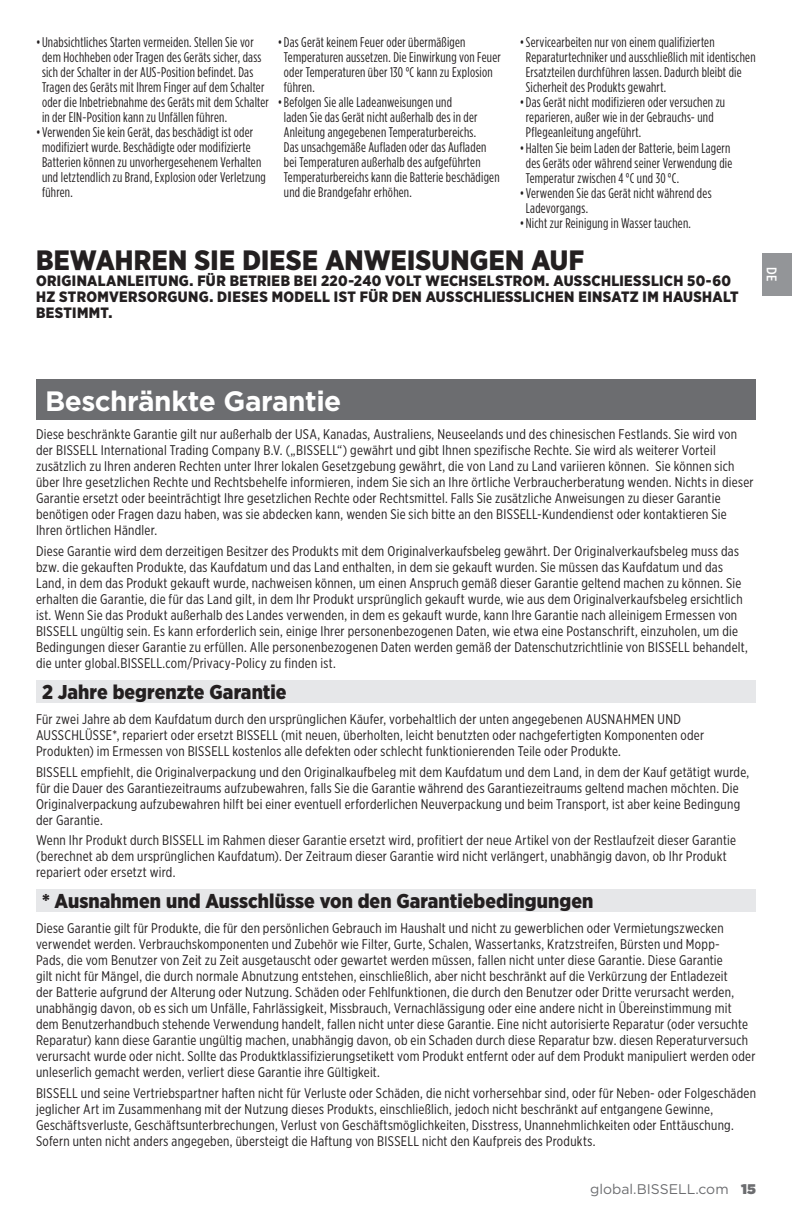
<style>
.page{position:relative;width:792px;height:1224px;background:#fff}
.page>*{position:absolute;margin:0;border:0;box-sizing:border-box;transform-origin:0 0}
._3_5mm{font:900 28px "Gotham Narrow";letter-spacing:.01em;color:#231f20}
.Headine_Boxed{font:700 28px "Gotham";letter-spacing:-.015em;color:#fff}
.t1{font:900 20px "Gotham Narrow";letter-spacing:.005em;color:#231f20}
._1_6mm{font:900 15px/16px "Gotham Narrow";letter-spacing:.025em;color:#231f20}
.Warranty_Body{font:14px/16px "Gotham X Narrow";letter-spacing:.02em;color:#231f20}
.t2{font:14px/15px "Gotham Condensed";letter-spacing:.015em;color:#231f20}
.t3{font:14px "Gotham";color:#6c6d70}
.t4{font:500 14px "Gotham X Narrow";color:#fff}
.s1{font-weight:900}
</style>
<div class="page">
<div style="left:36px;top:379px;width:720px;height:41px;background:#6c6d70"></div>
<div style="left:36px;top:680px;width:720px;height:23px;background:#e6e7e9"></div>
<div style="left:36px;top:890px;width:720px;height:22px;background:#e6e7e9"></div>
<div style="left:762px;top:253px;width:30px;height:42px;background:#939598"></div>
<p class="t2" style="left:42px;top:35px;width:228px;text-indent:-6px">•Unabsichtliches Starten vermeiden. Stellen Sie vor dem Hochheben oder Tragen des Geräts sicher, dass sich der Schalter in der AUS-Position befindet. Das Tragen des Geräts mit Ihrem Finger auf dem Schalter oder die Inbetriebnahme des Geräts mit dem Schalter in der EIN-Position kann zu Unfällen führen.</p>
<p class="t2" style="left:42px;top:125px;width:225px;text-indent:-6px">•Verwenden Sie kein Gerät, das beschädigt ist oder modifiziert wurde. Beschädigte oder modifizierte Batterien können zu unvorhergesehenem Verhalten und letztendlich zu Brand, Explosion oder Verletzung führen.</p>
<p class="t2" style="left:284px;top:35px;width:219px;text-indent:-6px">•Das Gerät keinem Feuer oder übermäßigen Temperaturen aussetzen. Die Einwirkung von Feuer oder Temperaturen über 130 °C kann zu Explosion führen.</p>
<p class="t2" style="left:284px;top:95px;width:217px;text-indent:-6px">•Befolgen Sie alle Ladeanweisungen und<br>laden Sie das Gerät nicht außerhalb des in der Anleitung angegebenen Temperaturbereichs.<br>Das unsachgemäße Aufladen oder das Aufladen bei Temperaturen außerhalb des aufgeführten Temperaturbereichs kann die Batterie beschädigen und die Brandgefahr erhöhen.</p>
<p class="t2" style="left:526px;top:35px;width:231px;text-indent:-6px">•Servicearbeiten nur von einem qualifizierten Reparaturtechniker und ausschließlich mit identischen Ersatzteilen durchführen lassen. Dadurch bleibt die Sicherheit des Produkts gewahrt.</p>
<p class="t2" style="left:526px;top:95px;width:201px;text-indent:-6px">•Das Gerät nicht modifizieren oder versuchen zu reparieren, außer wie in der Gebrauchs- und<br>Pflegeanleitung angeführt.</p>
<p class="t2" style="left:526px;top:140px;width:208px;text-indent:-6px">•Halten Sie beim Laden der Batterie, beim Lagern des Geräts oder während seiner Verwendung die<br>Temperatur zwischen 4°C und 30°C.</p>
<p class="t2" style="left:526px;top:186px;width:187px;text-indent:-6px">•Verwenden Sie das Gerät nicht während des<br>Ladevorgangs.</p>
<p class="t2" style="left:520px;top:216px;width:173px">•Nicht zur Reinigung in Wasser tauchen.</p>
<p class="_3_5mm" style="left:36px;top:242px;width:550px">BEWAHREN SIE DIESE ANWEISUNGEN AUF</p>
<p class="_1_6mm" style="left:36px;top:273px;width:704px">ORIGINALANLEITUNG. FÜR BETRIEB BEI 220-240 VOLT WECHSELSTROM. AUSSCHLIESSLICH 50-60<br>HZ STROMVERSORGUNG. DIESES MODELL IST FÜR DEN AUSSCHLIESSLICHEN EINSATZ IM HAUSHALT<br>BESTIMMT.</p>
<p class="t4" style="left:780px;top:267px;width:16px;rotate:90deg">DE</p>
<p class="Headine_Boxed" style="left:45px;top:382px;width:298px">Beschränkte Garantie</p>
<p class="Warranty_Body" style="left:36px;top:426px;width:719px">Diese beschränkte Garantie gilt nur außerhalb der USA, Kanadas, Australiens, Neuseelands und des chinesischen Festlands. Sie wird von der BISSELL International Trading Company B.V. („BISSELL“) gewährt und gibt Ihnen spezifische Rechte. Sie wird als weiterer Vorteil zusätzlich zu Ihren anderen Rechten unter Ihrer lokalen Gesetzgebung gewährt, die von Land zu Land variieren können. Sie können sich über Ihre gesetzlichen Rechte und Rechtsbehelfe informieren, indem Sie sich an Ihre örtliche Verbraucherberatung wenden. Nichts in dieser Garantie ersetzt oder beeinträchtigt Ihre gesetzlichen Rechte oder Rechtsmittel. Falls Sie zusätzliche Anweisungen zu dieser Garantie benötigen oder Fragen dazu haben, was sie abdecken kann, wenden Sie sich bitte an den BISSELL-Kundendienst oder kontaktieren Sie Ihren örtlichen Händler.</p>
<p class="Warranty_Body" style="left:36px;top:543px;width:713px">Diese Garantie wird dem derzeitigen Besitzer des Produkts mit dem Originalverkaufsbeleg gewährt. Der Originalverkaufsbeleg muss das bzw. die gekauften Produkte, das Kaufdatum und das Land enthalten, in dem sie gekauft wurden. Sie müssen das Kaufdatum und das Land, in dem das Produkt gekauft wurde, nachweisen können, um einen Anspruch gemäß dieser Garantie geltend machen zu können. Sie erhalten die Garantie, die für das Land gilt, in dem Ihr Produkt ursprünglich gekauft wurde, wie aus dem Originalverkaufsbeleg ersichtlich ist. Wenn Sie das Produkt außerhalb des Landes verwenden, in dem es gekauft wurde, kann Ihre Garantie nach alleinigem Ermessen von BISSELL ungültig sein. Es kann erforderlich sein, einige Ihrer personenbezogenen Daten, wie etwa eine Postanschrift, einzuholen, um die Bedingungen dieser Garantie zu erfüllen. Alle personenbezogenen Daten werden gemäß der Datenschutzrichtlinie von BISSELL behandelt, die unter global.BISSELL.com/Privacy-Policy zu finden ist.</p>
<h1 class="t1" style="left:42px;top:679px;width:246px">2 Jahre begrenzte Garantie</h1>
<p class="Warranty_Body" style="left:36px;top:711px;width:670px">Für zwei Jahre ab dem Kaufdatum durch den ursprünglichen Käufer, vorbehaltlich der unten angegebenen AUSNAHMEN UND<br>AUSSCHLÜSSE*, repariert oder ersetzt BISSELL (mit neuen, überholten, leicht benutzten oder nachgefertigten Komponenten oder<br>Produkten) im Ermessen von BISSELL kostenlos alle defekten oder schlecht funktionierenden Teile oder Produkte.</p>
<p class="Warranty_Body" style="left:36px;top:763px;width:715px">BISSELL empfiehlt, die Originalverpackung und den Originalkaufbeleg mit dem Kaufdatum und dem Land, in dem der Kauf getätigt wurde, für die Dauer des Garantiezeitraums aufzubewahren, falls Sie die Garantie während des Garantiezeitraums geltend machen möchten. Die Originalverpackung aufzubewahren hilft bei einer eventuell erforderlichen Neuverpackung und beim Transport, ist aber keine Bedingung der Garantie.</p>
<p class="Warranty_Body" style="left:36px;top:832px;width:702px">Wenn Ihr Produkt durch BISSELL im Rahmen dieser Garantie ersetzt wird, profitiert der neue Artikel von der Restlaufzeit dieser Garantie (berechnet ab dem ursprünglichen Kaufdatum). Der Zeitraum dieser Garantie wird nicht verlängert, unabhängig davon, ob Ihr Produkt repariert oder ersetzt wird.</p>
<h1 class="t1" style="left:42px;top:888px;width:553px">* Ausnahmen und Ausschlüsse von den Garantiebedingungen</h1>
<p class="Warranty_Body" style="left:36px;top:920px;width:721px">Diese Garantie gilt für Produkte, die für den persönlichen Gebrauch im Haushalt und nicht zu gewerblichen oder Vermietungszwecken verwendet werden. Verbrauchskomponenten und Zubehör wie Filter, Gurte, Schalen, Wassertanks, Kratzstreifen, Bürsten und Mopp-<br>Pads, die vom Benutzer von Zeit zu Zeit ausgetauscht oder gewartet werden müssen, fallen nicht unter diese Garantie. Diese Garantie<br>gilt nicht für Mängel, die durch normale Abnutzung entstehen, einschließlich, aber nicht beschränkt auf die Verkürzung der Entladezeit<br>der Batterie aufgrund der Alterung oder Nutzung. Schäden oder Fehlfunktionen, die durch den Benutzer oder Dritte verursacht werden, unabhängig davon, ob es sich um Unfälle, Fahrlässigkeit, Missbrauch, Vernachlässigung oder eine andere nicht in Übereinstimmung mit dem Benutzerhandbuch stehende Verwendung handelt, fallen nicht unter diese Garantie. Eine nicht autorisierte Reparatur (oder versuchte Reparatur) kann diese Garantie ungültig machen, unabhängig davon, ob ein Schaden durch diese Reparatur bzw. diesen Reperaturversuch verursacht wurde oder nicht. Sollte das Produktklassifizierungsetikett vom Produkt entfernt oder auf dem Produkt manipuliert werden oder unleserlich gemacht werden, verliert diese Garantie ihre Gültigkeit.</p>
<p class="Warranty_Body" style="left:36px;top:1085px;width:722px">BISSELL und seine Vertriebspartner haften nicht für Verluste oder Schäden, die nicht vorhersehbar sind, oder für Neben- oder Folgeschäden jeglicher Art im Zusammenhang mit der Nutzung dieses Produkts, einschließlich, jedoch nicht beschränkt auf entgangene Gewinne, Geschäftsverluste, Geschäftsunterbrechungen, Verlust von Geschäftsmöglichkeiten, Disstress, Unannehmlichkeiten oder Enttäuschung.<br>Sofern unten nicht anders angegeben, übersteigt die Haftung von BISSELL nicht den Kaufpreis des Produkts.</p>
<p class="t3" style="left:590px;top:1180px;width:167px">global.BISSELL.com <span class="s1">15</span></p>
</div>
